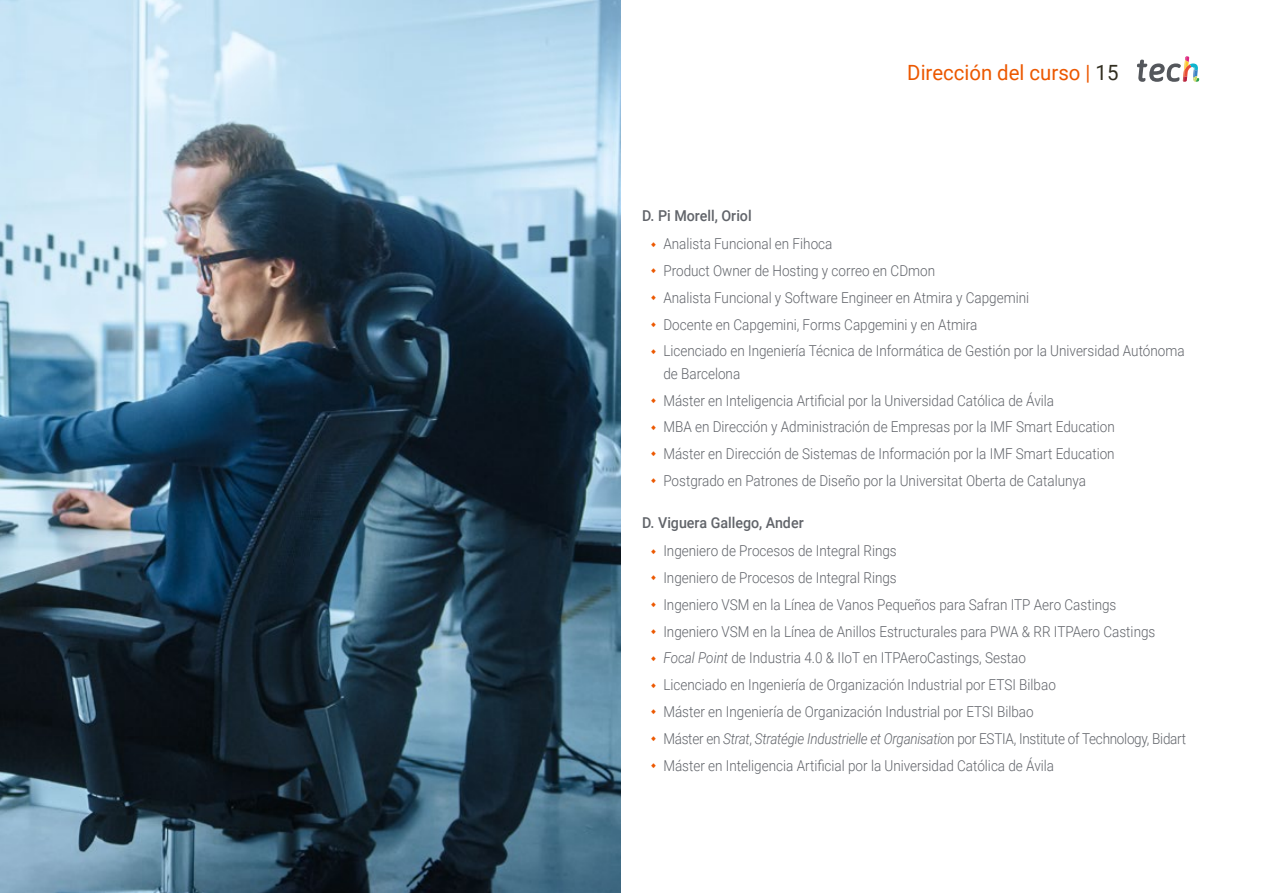
<style>
.page{position:relative;width:1263px;height:893px;background:#fff}
.page>*{position:absolute;margin:0;border:0;box-sizing:border-box;transform-origin:0 0}
.t1{font:21px "Roboto";color:#ec5800}
.t2{font:300 15px/26.7px "Roboto";color:#61646a;scale:.9 1}
.t3{font:500 15px "Roboto";color:#61646a;scale:.95 1}
.s1{color:#312e20}
.s2{font-style:italic}
</style>
<div class="page">
<img style="left:0;top:0;width:621px;height:893px">
<svg style="left:1137px;top:56px;width:62px;height:26px"></svg>
<h1 class="t1" style="left:907px;top:57px;width:213px">Dirección del curso | <span class="s1">15</span></h1>
<p class="t3" style="left:642px;top:205px;width:117px">D. Pi Morell, Oriol</p>
<p class="t2" style="left:663px;top:230px;width:581px">Analista Funcional en Fihoca<br>Product Owner de Hosting y correo en CDmon<br>Analista Funcional y Software Engineer en Atmira y Capgemini<br>Docente en Capgemini, Forms Capgemini y en Atmira<br>Licenciado en Ingeniería Técnica de Informática de Gestión por la Universidad Autónoma</p>
<p class="t2" style="left:663px;top:360px;width:503px">de Barcelona<br>Máster en Inteligencia Artificial por la Universidad Católica de Ávila<br>MBA en Dirección y Administración de Empresas por la IMF Smart Education Máster en Dirección de Sistemas de Información por la IMF Smart Education Postgrado en Patrones de Diseño por la Universitat Oberta de Catalunya</p>
<p class="t3" style="left:642px;top:512px;width:172px">D. Viguera Gallego, Ander</p>
<p class="t2" style="left:663px;top:537px;width:582px">Ingeniero de Procesos de Integral Rings<br>Ingeniero de Procesos de Integral Rings<br>Ingeniero VSM en la Línea de Vanos Pequeños para Safran ITP Aero Castings<br>Ingeniero VSM en la Línea de Anillos Estructurales para PWA &amp; RR ITPAero Castings <span class="s2">Focal Point</span> de Industria 4.0 &amp; IIoT en ITPAeroCastings, Sestao<br>Licenciado en Ingeniería de Organización Industrial por ETSI Bilbao<br>Máster en Ingeniería de Organización Industrial por ETSI Bilbao<br>Máster en <span class="s2">Strat</span>, <span class="s2">Stratégie Industrielle et Organisatio</span>n por ESTIA, Institute of Technology, Bidart Máster en Inteligencia Artificial por la Universidad Católica de Ávila</p>
</div>
